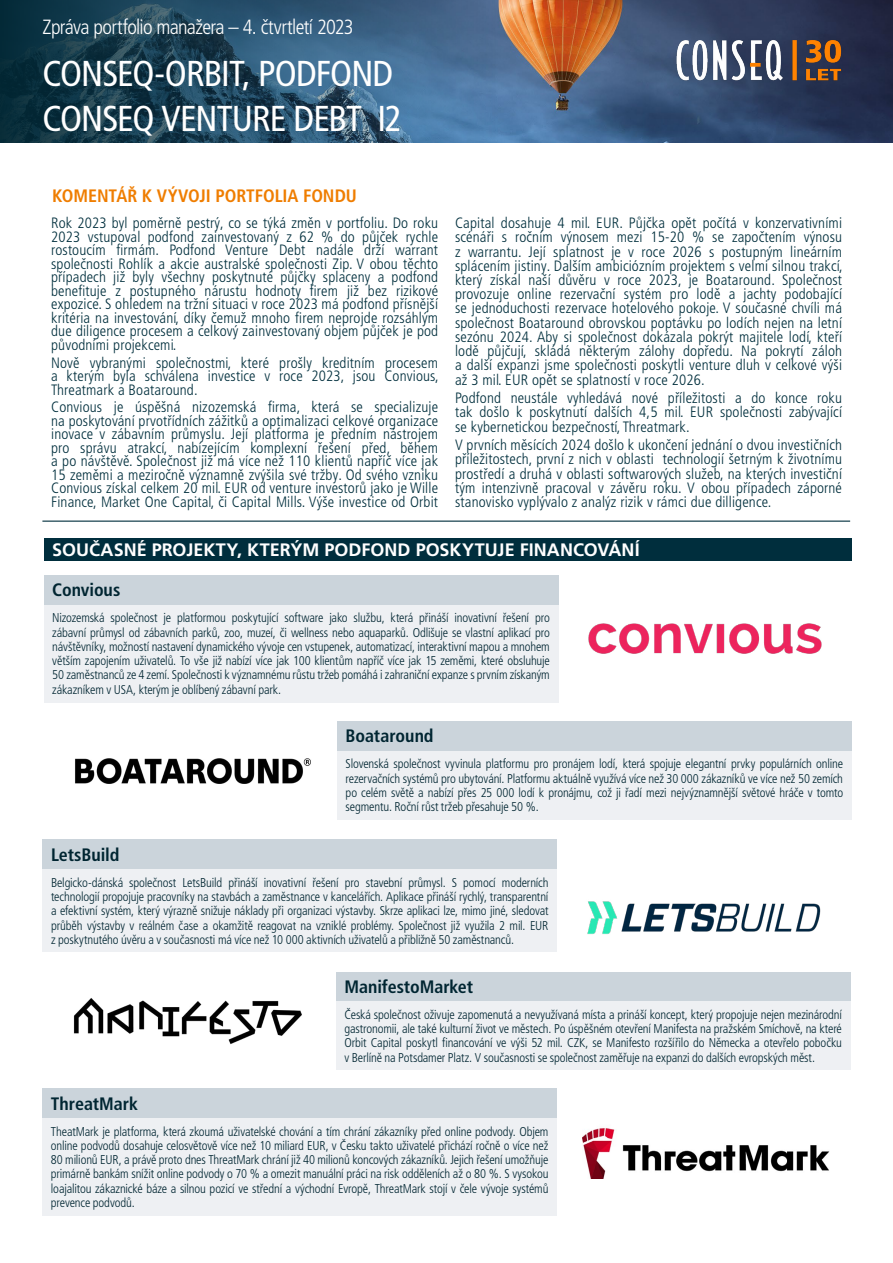
<style>
.page{position:relative;width:893px;height:1263px;background:#fff}
.page>*{position:absolute;margin:0;border:0;box-sizing:border-box;transform-origin:0 0}
.t1{font:condensed 36px/45px "Frutiger LT Pro";letter-spacing:-.025em;color:#fff}
.t2{font:300 condensed 20.55px "Frutiger LT Pro";letter-spacing:-.035em;color:#fff}
.t3{font:700 condensed 18px "Frutiger LT Pro";letter-spacing:-.005em;color:#002531}
.t4{font:700 18px "Frutiger LT Pro";color:#fff}
.t5{font:700 condensed 18px "Frutiger LT Pro";letter-spacing:-.005em;color:#ef7d00}
.t6{font:300 condensed 15px/13.5px "Frutiger LT Pro";letter-spacing:.01em;color:#002f3d;text-align:justify}
.t7{font:300 condensed 12.75px/14.2px "Frutiger LT Pro";letter-spacing:-.01em;color:#002531;text-align:justify}
</style>
<div class="page">
<img style="left:496px;top:0;width:397px;height:142px">
<svg style="left:0;top:0;width:496px;height:142px;background:#2a516c"></svg>
<img style="left:666px;top:30px;width:185px;height:60px">
<hr style="left:42px;top:521px;width:808px;height:1px;background:#002f3d">
<div style="left:44px;top:538px;width:808px;height:22px;background:#002e3d"></div>
<div style="left:43px;top:839px;width:514px;height:30px;background:#cbd4db"></div>
<div style="left:43px;top:869px;width:514px;height:83px;background:#eef0f3"></div>
<div style="left:336px;top:972px;width:514px;height:29px;background:#cbd4db"></div>
<div style="left:336px;top:1001px;width:514px;height:69px;background:#eef0f3"></div>
<div style="left:44px;top:575px;width:514px;height:30px;background:#cbd4db"></div>
<div style="left:44px;top:605px;width:514px;height:97px;background:#eef0f3"></div>
<div style="left:337px;top:721px;width:515px;height:30px;background:#cbd4db"></div>
<div style="left:337px;top:751px;width:515px;height:69px;background:#eef0f3"></div>
<img style="left:588px;top:623px;width:234px;height:31px">
<img style="left:587px;top:901px;width:234px;height:33px">
<img style="left:74px;top:998px;width:228px;height:46px">
<img style="left:75px;top:758px;width:236px;height:26px">
<div style="left:42px;top:1088px;width:515px;height:30px;background:#cbd4db"></div>
<div style="left:42px;top:1118px;width:515px;height:97px;background:#eef0f3"></div>
<img style="left:582px;top:1128px;width:247px;height:50px">
<h2 class="t2" style="left:43px;top:15px;width:313px">Zpráva portfolio manažera – 4. čtvrtletí 2023</h2>
<h1 class="t1" style="left:43px;top:52px;width:361px">CONSEQ-ORBIT, PODFOND<br>CONSEQ VENTURE DEBT I2</h1>
<p class="t5" style="left:52px;top:185px;width:306px">KOMENTÁŘ K VÝVOJI PORTFOLIA FONDU</p>
<p class="t6" style="left:51px;top:216px;width:388px">Rok 2023 byl poměrně pestrý, co se týká změn v portfoliu. Do roku 2023 vstupoval podfond zainvestovaný z 62 % do půjček rychle rostoucím firmám. Podfond Venture Debt nadále drží warrant společnosti Rohlík a akcie australské společnosti Zip. V obou těchto případech již byly všechny poskytnuté půjčky splaceny a podfond benefituje z postupného nárustu hodnoty firem již bez rizikové expozice. S ohledem na tržní situaci v roce 2023 má podfond přísnější kritéria na investování, díky čemuž mnoho firem neprojde rozsáhlým due diligence procesem a celkový zainvestovaný objem půjček je pod původními projekcemi.</p>
<p class="t6" style="left:51px;top:356px;width:389px">Nově vybranými společnostmi, které prošly kreditním procesem a kterým byla schválena investice v roce 2023, jsou Convious, Threatmark a Boataround.</p>
<p class="t6" style="left:51px;top:401px;width:388px">Convious je úspěšná nizozemská firma, která se specializuje na poskytování prvotřídních zážitků a optimalizaci celkové organizace inovace v zábavním průmyslu. Její platforma je předním nástrojem pro správu atrakcí, nabízejícím komplexní řešení před, během a po návštěvě. Společnost již má více než 110 klientů napříč více jak 15 zeměmi a meziročně významně zvýšila své tržby. Od svého vzniku Convious získal celkem 20 mil. EUR od venture investorů jako je Wille Finance, Market One Capital, či Capital Mills. Výše investice od Orbit</p>
<p class="t6" style="left:455px;top:216px;width:389px;line-height:14.2px">Capital dosahuje 4 mil. EUR. Půjčka opět počítá v konzervativními scénáři s ročním výnosem mezi 15-20 % se započtením výnosu z warrantu. Její splatnost je v roce 2026 s postupným lineárním splácením jistiny. Dalším ambiciózním projektem s velmi silnou trakcí, který získal naší důvěru v roce 2023, je Boataround. Společnost provozuje online rezervační systém pro lodě a jachty podobající se jednoduchosti rezervace hotelového pokoje. V současné chvíli má společnost Boataround obrovskou poptávku po lodích nejen na letní sezónu 2024. Aby si společnost dokázala pokrýt majitele lodí, kteří lodě půjčují, skládá některým zálohy dopředu. Na pokrytí záloh a další expanzi jsme společnosti poskytli venture dluh v celkové výši až 3 mil. EUR opět se splatností v roce 2026.</p>
<p class="t6" style="left:455px;top:391px;width:388px;line-height:14.2px">Podfond neustále vyhledává nové příležitosti a do konce roku tak došlo k poskytnutí dalších 4,5 mil. EUR společnosti zabývající se kybernetickou bezpečností, Threatmark.</p>
<p class="t6" style="left:455px;top:438px;width:388px;line-height:14.2px">V prvních měsících 2024 došlo k ukončení jednání o dvou investičních příležitostech, první z nich v oblasti technologií šetrným k životnímu prostředí a druhá v oblasti softwarových služeb, na kterých investiční tým intenzivně pracoval v závěru roku. V obou případech záporné stanovisko vyplývalo z analýz rizik v rámci due dilligence.</p>
<p class="t4" style="left:52px;top:539px;width:589px">SOUČASNÉ PROJEKTY, KTERÝM PODFOND POSKYTUJE FINANCOVÁNÍ</p>
<p class="t3" style="left:52px;top:579px;width:70px">Convious</p>
<p class="t7" style="left:52px;top:611px;width:499px">Nizozemská společnost je platformou poskytující software jako službu, která přináší inovativní řešení pro zábavní průmysl od zábavních parků, zoo, muzeí, či wellness nebo aquaparků. Odlišuje se vlastní aplikací pro návštěvníky, možností nastavení dynamického vývoje cen vstupenek, automatizací, interaktivní mapou a mnohem větším zapojením uživatelů. To vše již nabízí více jak 100 klientům napříč více jak 15 zeměmi, které obsluhuje 50 zaměstnanců ze 4 zemí. Společnosti k významnému růstu tržeb pomáhá i zahraniční expanze s prvním získaným zákazníkem v USA, kterým je oblíbený zábavní park.</p>
<p class="t3" style="left:346px;top:725px;width:90px">Boataround</p>
<p class="t7" style="left:346px;top:757px;width:499px">Slovenská společnost vyvinula platformu pro pronájem lodí, která spojuje elegantní prvky populárních online rezervačních systémů pro ubytování. Platformu aktuálně využívá více než 30 000 zákazníků ve více než 50 zemích po celém světě a nabízí přes 25 000 lodí k pronájmu, což ji řadí mezi nejvýznamnější světové hráče v tomto segmentu. Roční růst tržeb přesahuje 50 %.</p>
<p class="t3" style="left:51px;top:844px;width:70px">LetsBuild</p>
<p class="t7" style="left:51px;top:875px;width:499px">Belgicko-dánská společnost LetsBuild přináší inovativní řešení pro stavební průmysl. S pomocí moderních technologií propojuje pracovníky na stavbách a zaměstnance v kancelářích. Aplikace přináší rychlý, transparentní a efektivní systém, který výrazně snižuje náklady při organizaci výstavby. Skrze aplikaci lze, mimo jiné, sledovat průběh výstavby v reálném čase a okamžitě reagovat na vzniklé problémy. Společnost již využila 2 mil. EUR z poskytnutého úvěru a v současnosti má více než 10 000 aktivních uživatelů a přibližně 50 zaměstnanců.</p>
<p class="t3" style="left:344px;top:976px;width:130px">ManifestoMarket</p>
<p class="t7" style="left:344px;top:1007px;width:499px">Česká společnost oživuje zapomenutá a nevyužívaná místa a prináší koncept, který propojuje nejen mezinárodní gastronomii, ale také kulturní život ve městech. Po úspěšném otevření Manifesta na pražském Smíchově, na které Orbit Capital poskytl financování ve výši 52 mil. CZK, se Manifesto rozšířilo do Německa a otevřelo pobočku v Berlíně na Potsdamer Platz. V současnosti se společnost zaměřuje na expanzi do dalších evropských měst.</p>
<p class="t3" style="left:51px;top:1093px;width:89px">ThreatMark</p>
<p class="t7" style="left:51px;top:1124px;width:499px">TheatMark je platforma, která zkoumá uživatelské chování a tím chrání zákazníky před online podvody. Objem online podvodů dosahuje celosvětově více než 10 miliard EUR, v Česku takto uživatelé přichází ročně o více než 80 milionů EUR, a právě proto dnes ThreatMark chrání již 40 milionů koncových zákazníků. Jejich řešení umožňuje primárně bankám snížit online podvody o 70 % a omezit manuální práci na risk odděleních až o 80 %. S vysokou loajalitou zákaznické báze a silnou pozicí ve střední a východní Evropě, ThreatMark stojí v čele vývoje systémů prevence podvodů.</p>
</div>
